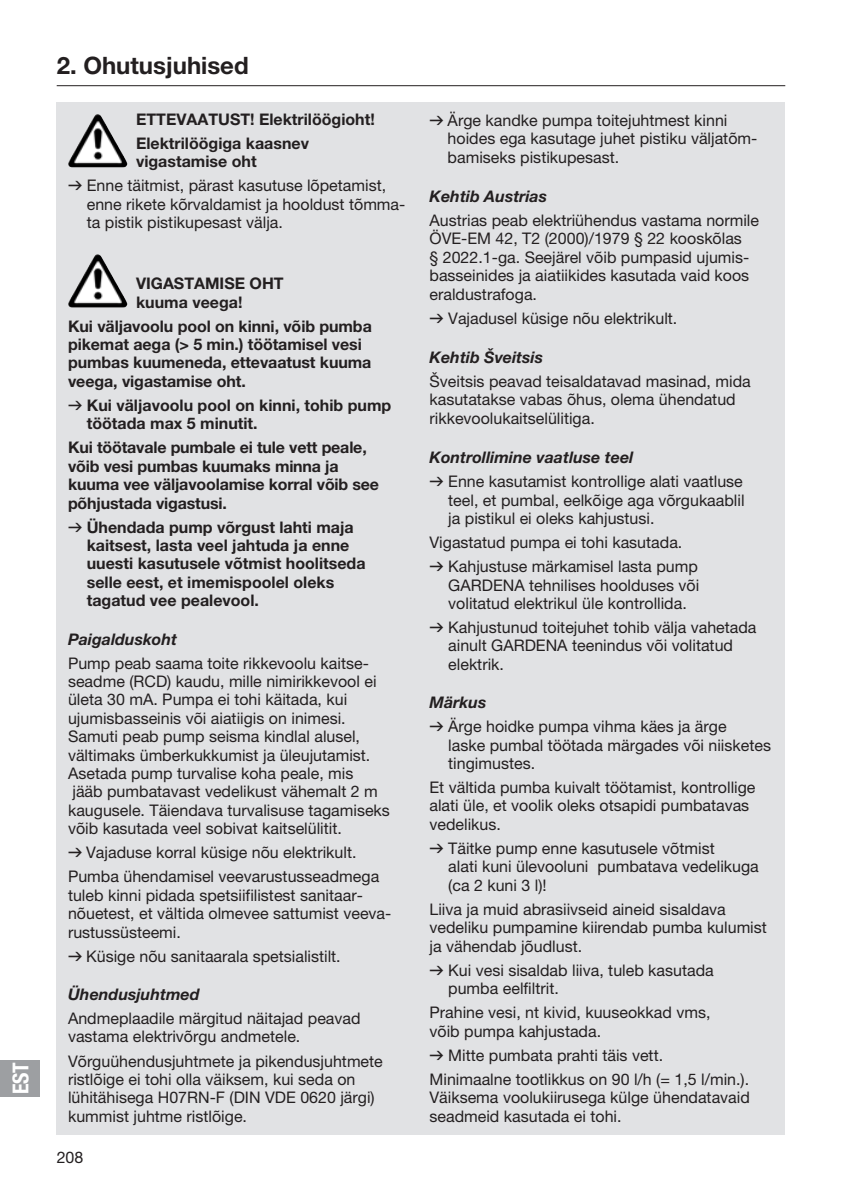
<style>
.page{position:relative;width:842px;height:1191px;background:#fff}
.page>*{position:absolute;margin:0;border:0;box-sizing:border-box;transform-origin:0 0}
.t1{font:700 24px "GARDENA Pro";color:#231f20}
.t2{font:22px "GARDENA Pro Bo Cond";color:#fff}
.t3{font:16px/18.4px "GARDENA Pro";color:#231f20}
.t4{font:700 16px/18.4px "GARDENA Pro";color:#231f20}
.t5{font:italic 700 16px "GARDENA Pro";color:#231f20}
.s1{font-weight:700}
.s2{font-family:"Formdruck"}
.s3{font-family:"Formdruck";font-weight:400}
.s4{font-weight:700;font-style:italic}
</style>
<div class="page">
<hr style="left:57px;top:85px;width:728px;height:1px;background:#231f20">
<div style="left:57px;top:102px;width:728px;height:1032px;background:#e1e2e4"></div>
<img style="left:70px;top:114px;width:26px;height:45px">
<img style="left:70px;top:255px;width:26px;height:44px">
<div style="left:0;top:1060px;width:40px;height:36px;background:#9d9fa2"></div>
<h2 class="t2" style="left:7px;top:1094px;width:34px;rotate:-90deg">EST</h2>
<h1 class="t1" style="left:57px;top:50px;width:194px">2. Ohutusjuhised</h1>
<p class="t4" style="left:136px;top:107px;width:240px;line-height:24px">ETTEVAATUST! Elektrilöögioht!<br>Elektrilöögiga kaasnev</p>
<p class="t3" style="left:68px;top:149px;width:320px;line-height:24px;text-indent:68px"><span class="s1">vigastamise oht<br></span><span class="s2">v</span> Enne täitmist, pärast kasutuse lõpetamist,</p>
<p class="t3" style="left:87px;top:195px;width:320px">enne rikete kõrvaldamist ja hooldust tõmma&shy;ta pistik pistikupesast välja.</p>
<p class="t4" style="left:136px;top:274px;width:149px">VIGASTAMISE OHT kuuma veega!</p>
<p class="t4" style="left:68px;top:316px;width:305px">Kui väljavoolu pool on kinni, võib pumba pikemat aega (&gt; 5 min.) töötamisel vesi pumbas kuumeneda, ettevaatust kuuma veega, vigastamise oht.</p>
<p class="t4" style="left:87px;top:395px;width:306px;text-indent:-19px"><span class="s3">v</span> Kui väljavoolu pool on kinni, tohib pump töötada max 5 minutit.</p>
<p class="t4" style="left:68px;top:438px;width:313px">Kui töötavale pumbale ei tule vett peale, võib vesi pumbas kuumaks minna ja kuuma vee väljavoolamise korral võib see põhjustada vigastusi.</p>
<p class="t4" style="left:87px;top:517px;width:280px;text-indent:-19px"><span class="s3">v</span> Ühendada pump võrgust lahti maja kaitsest, lasta veel jahtuda ja enne uuesti kasutusele võtmist hoolitseda selle eest, et imemispoolel oleks tagatud vee pealevool.</p>
<p class="t5" style="left:68px;top:629px;width:111px">Paigalduskoht</p>
<p class="t3" style="left:68px;top:653px;width:323px">Pump peab saama toite rikkevoolu kaitse&shy;seadme (RCD) kaudu, mille nimirikkevool ei ületa 30 mA. Pumpa ei tohi käitada, kui ujumisbasseinis või aiatiigis on inimesi.<br>Samuti peab pump seisma kindlal alusel, vältimaks ümberkukkumist ja üleujutamist.<br>Asetada pump turvalise koha peale, mis<br>jääb pumbatavast vedelikust vähemalt 2 m kaugusele. Täiendava turvalisuse tagamiseks võib kasutada veel sobivat kaitselülitit.</p>
<p class="t3" style="left:68px;top:840px;width:313px;line-height:24px"><span class="s2">v</span> Vajaduse korral küsige nõu elektrikult.<br>Pumba ühendamisel veevarustusseadmega</p>
<p class="t3" style="left:68px;top:885px;width:325px">tuleb kinni pidada spetsiifilistest sanitaar&shy;nõuetest, et vältida olmevee sattumist veeva&shy;rustussüsteemi.</p>
<p class="t3" style="left:68px;top:946px;width:274px"><span class="s2">v</span> Küsige nõu sanitaarala spetsialistilt.</p>
<p class="t5" style="left:68px;top:984px;width:133px">Ühendusjuhtmed</p>
<p class="t3" style="left:68px;top:1009px;width:294px">Andmeplaadile märgitud näitajad peavad vastama elektrivõrgu andmetele.</p>
<p class="t3" style="left:68px;top:1051px;width:316px">Võrguühendusjuhtmete ja pikendusjuhtmete ristlõige ei tohi olla väiksem, kui seda on lühitähisega H07RN-F (DIN VDE 0620 järgi) kummist juhtme ristlõige.</p>
<p class="t3" style="left:57px;top:1147px;width:28px">208</p>
<p class="t3" style="left:448px;top:111px;width:311px;text-indent:-18px"><span class="s2">v</span> Ärge kandke pumpa toitejuhtmest kinni hoides ega kasutage juhet pistiku väljatõm&shy;bamiseks pistikupesast.</p>
<p class="t5" style="left:429px;top:186px;width:119px">Kehtib Austrias</p>
<p class="t3" style="left:429px;top:211px;width:331px">Austrias peab elektriühendus vastama normile ÖVE-EM 42, T2 (2000)/1979 § 22 kooskõlas<br>§ 2022.1-ga. Seejärel võib pumpasid ujumis&shy;basseinides ja aiatiikides kasutada vaid koos eraldustrafoga.</p>
<p class="t3" style="left:429px;top:308px;width:249px"><span class="s2">v</span> Vajadusel küsige nõu elektrikult.</p>
<p class="t5" style="left:429px;top:347px;width:115px">Kehtib Šveitsis</p>
<p class="t3" style="left:429px;top:372px;width:323px">Šveitsis peavad teisaldatavad masinad, mida kasutatakse vabas õhus, olema ühendatud rikkevoolukaitselülitiga.</p>
<p class="t3" style="left:429px;top:445px;width:315px;line-height:24px"><span class="s4">Kontrollimine vaatluse teel<br></span><span class="s2">v</span> Enne kasutamist kontrollige alati vaatluse</p>
<p class="t3" style="left:448px;top:490px;width:298px">teel, et pumbal, eelkõige aga võrgukaablil ja pistikul ei oleks kahjustusi.</p>
<p class="t3" style="left:429px;top:530px;width:270px;line-height:24px">Vigastatud pumpa ei tohi kasutada. <span class="s2">v</span> Kahjustuse märkamisel lasta pump</p>
<p class="t3" style="left:448px;top:575px;width:252px">GARDENA tehnilises hoolduses või volitatud elektrikul üle kontrollida.</p>
<p class="t3" style="left:448px;top:618px;width:310px;text-indent:-19px"><span class="s2">v</span> Kahjustunud toitejuhet tohib välja vahetada ainult GARDENA teenindus või volitatud elektrik.</p>
<p class="t3" style="left:429px;top:690px;width:299px;line-height:24px"><span class="s4">Märkus<br></span><span class="s2">v</span> Ärge hoidke pumpa vihma käes ja ärge</p>
<p class="t3" style="left:448px;top:735px;width:324px">laske pumbal töötada märgades või niisketes tingimustes.</p>
<p class="t3" style="left:429px;top:778px;width:328px">Et vältida pumba kuivalt töötamist, kontrollige alati üle, et voolik oleks otsapidi pumbatavas vedelikus.</p>
<p class="t3" style="left:448px;top:839px;width:312px;text-indent:-19px"><span class="s2">v</span> Täitke pump enne kasutusele võtmist<br>alati kuni ülevooluni pumbatava vedelikuga (ca 2 kuni 3 l)!</p>
<p class="t3" style="left:429px;top:899px;width:339px">Liiva ja muid abrasiivseid aineid sisaldava vedeliku pumpamine kiirendab pumba kulumist ja vähendab jõudlust.</p>
<p class="t3" style="left:448px;top:960px;width:267px;text-indent:-19px"><span class="s2">v</span> Kui vesi sisaldab liiva, tuleb kasutada pumba eelfiltrit.</p>
<p class="t3" style="left:429px;top:1003px;width:282px">Prahine vesi, nt kivid, kuuseokkad vms, võib pumpa kahjustada.</p>
<p class="t3" style="left:429px;top:1042px;width:321px;line-height:24px"><span class="s2">v</span> Mitte pumbata prahti täis vett.<br>Minimaalne tootlikkus on 90 l/h (= 1,5 l/min.).</p>
<p class="t3" style="left:429px;top:1088px;width:322px">Väiksema voolukiirusega külge ühendatavaid seadmeid kasutada ei tohi.</p>
</div>
